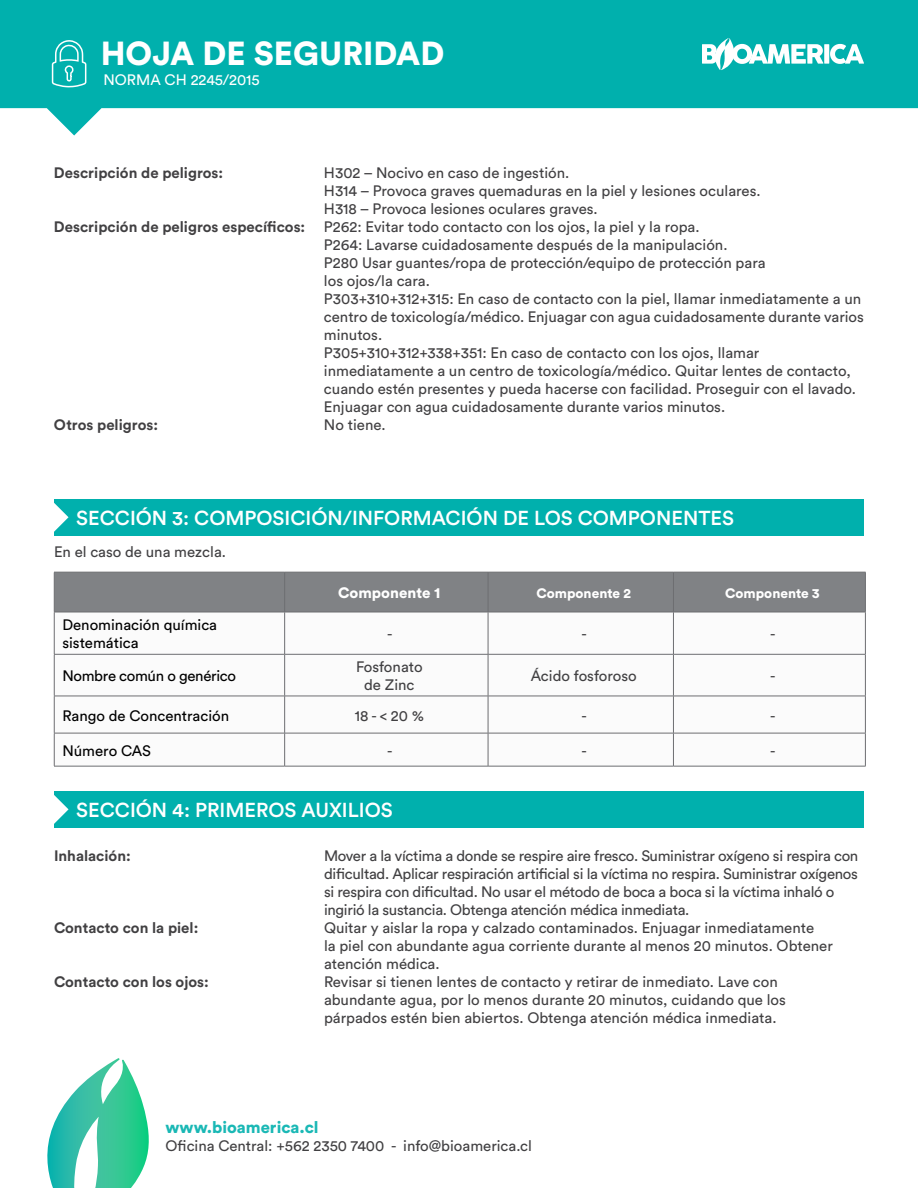
<style>
.page{position:relative;width:918px;height:1188px;background:#fff}
.page>*{position:absolute;margin:0;border:0;box-sizing:border-box;transform-origin:0 0}
.t1{font:900 33px "Circular Std";color:#fff}
.t2{font:500 20.1px "Circular Std";color:#fff}
.t3{font:900 16.5px "Circular Std";color:#1ab8b5}
.t4{font:15px/18px "Circular Std";color:#414042}
.t5{font:15px/18px "Circular Std";letter-spacing:-.02em;color:#414042}
.t6{font:700 15px "Circular Std";color:#414042}
.t7{font:15px/18px "Circular Std";color:#000}
.t8{font:15px "Circular Std";letter-spacing:-.02em;color:#000}
.t9{font:15px "Circular Std";color:#fff}
.t10{font:900 15px "Circular Std";color:#fff}
.t11{font:900 13.65px "Circular Std";color:#fff}
.s1{font-weight:700}
</style>
<div class="page">
<svg style="left:47px;top:1058px;width:102px;height:130px"></svg>
<svg style="left:0;top:0;width:918px;height:136px;fill:#00b0ad"></svg>
<svg style="left:702px;top:38px;width:162px;height:32px"></svg>
<svg style="left:51px;top:39px;width:36px;height:49px;background:#32bfbd"></svg>
<div style="left:54px;top:499px;width:810px;height:37px;background:#00b0ad"></div>
<svg style="left:54px;top:503px;width:15px;height:29px"></svg>
<div style="left:55px;top:573px;width:810px;height:39px;background:#808285"></div>
<svg style="left:55px;top:613px;width:810px;height:153px"></svg>
<hr style="left:54px;top:572px;width:231px;height:1px;background:#6d6e71">
<hr style="left:54px;top:572px;width:1px;height:40px;background:#6d6e71">
<hr style="left:285px;top:572px;width:203px;height:1px;background:#6d6e71">
<hr style="left:284px;top:572px;width:1px;height:40px;background:#6d6e71">
<hr style="left:488px;top:572px;width:185px;height:1px;background:#6d6e71">
<hr style="left:488px;top:572px;width:1px;height:40px;background:#6d6e71">
<hr style="left:673px;top:572px;width:193px;height:1px;background:#6d6e71">
<hr style="left:673px;top:572px;width:1px;height:40px;background:#6d6e71">
<hr style="left:865px;top:572px;width:1px;height:40px;background:#6d6e71">
<hr style="left:54px;top:612px;width:231px;height:1px;background:#6d6e71">
<hr style="left:54px;top:612px;width:1px;height:42px;background:#6d6e71">
<hr style="left:285px;top:612px;width:203px;height:1px;background:#6d6e71">
<hr style="left:284px;top:612px;width:1px;height:42px;background:#6d6e71">
<hr style="left:488px;top:612px;width:185px;height:1px;background:#6d6e71">
<hr style="left:488px;top:612px;width:1px;height:42px;background:#6d6e71">
<hr style="left:673px;top:612px;width:193px;height:1px;background:#6d6e71">
<hr style="left:673px;top:612px;width:1px;height:42px;background:#6d6e71">
<hr style="left:865px;top:612px;width:1px;height:42px;background:#6d6e71">
<hr style="left:54px;top:654px;width:231px;height:1px;background:#6d6e71">
<hr style="left:54px;top:655px;width:1px;height:41px;background:#6d6e71">
<hr style="left:285px;top:654px;width:203px;height:1px;background:#6d6e71">
<hr style="left:284px;top:655px;width:1px;height:41px;background:#6d6e71">
<hr style="left:488px;top:654px;width:185px;height:1px;background:#6d6e71">
<hr style="left:488px;top:655px;width:1px;height:41px;background:#6d6e71">
<hr style="left:673px;top:654px;width:193px;height:1px;background:#6d6e71">
<hr style="left:673px;top:655px;width:1px;height:41px;background:#6d6e71">
<hr style="left:865px;top:655px;width:1px;height:41px;background:#6d6e71">
<hr style="left:54px;top:696px;width:231px;height:1px;background:#6d6e71">
<hr style="left:54px;top:696px;width:1px;height:37px;background:#6d6e71">
<hr style="left:285px;top:696px;width:203px;height:1px;background:#6d6e71">
<hr style="left:284px;top:696px;width:1px;height:37px;background:#6d6e71">
<hr style="left:488px;top:696px;width:185px;height:1px;background:#6d6e71">
<hr style="left:488px;top:696px;width:1px;height:37px;background:#6d6e71">
<hr style="left:673px;top:696px;width:193px;height:1px;background:#6d6e71">
<hr style="left:673px;top:696px;width:1px;height:37px;background:#6d6e71">
<hr style="left:865px;top:696px;width:1px;height:37px;background:#6d6e71">
<hr style="left:54px;top:733px;width:231px;height:1px;background:#6d6e71">
<hr style="left:54px;top:733px;width:1px;height:33px;background:#6d6e71">
<hr style="left:285px;top:733px;width:203px;height:1px;background:#6d6e71">
<hr style="left:284px;top:733px;width:1px;height:33px;background:#6d6e71">
<hr style="left:488px;top:733px;width:185px;height:1px;background:#6d6e71">
<hr style="left:488px;top:733px;width:1px;height:33px;background:#6d6e71">
<hr style="left:673px;top:733px;width:193px;height:1px;background:#6d6e71">
<hr style="left:673px;top:733px;width:1px;height:33px;background:#6d6e71">
<hr style="left:865px;top:733px;width:1px;height:33px;background:#6d6e71">
<hr style="left:54px;top:766px;width:231px;height:1px;background:#6d6e71">
<hr style="left:285px;top:766px;width:203px;height:1px;background:#6d6e71">
<hr style="left:488px;top:766px;width:185px;height:1px;background:#6d6e71">
<hr style="left:673px;top:766px;width:193px;height:1px;background:#6d6e71">
<div style="left:54px;top:791px;width:810px;height:37px;background:#00b0ad"></div>
<svg style="left:54px;top:795px;width:15px;height:29px"></svg>
<h1 class="t1" style="left:101px;top:31px;width:345px">HOJA DE SEGURIDAD</h1>
<p class="t9" style="left:104px;top:70px;width:158px">NORMA CH 2245/2015</p>
<p class="t6" style="left:54px;top:163px;width:171px">Descripción de peligros:</p>
<p class="t4" style="left:324px;top:163px;width:247px">H302 – Nocivo en caso de ingestión.</p>
<p class="t4" style="left:324px;top:181px;width:438px">H314 – Provoca graves quemaduras en la piel y lesiones oculares.</p>
<p class="t4" style="left:324px;top:199px;width:275px">H318 – Provoca lesiones oculares graves.</p>
<p class="t4" style="left:54px;top:217px;width:647px"><span class="s1">Descripción de peligros específicos:</span> P262: Evitar todo contacto con los ojos, la piel y la ropa.</p>
<p class="t4" style="left:324px;top:235px;width:405px">P264: Lavarse cuidadosamente después de la manipulación.</p>
<p class="t4" style="left:324px;top:253px;width:443px">P280 Usar guantes/ropa de protección/equipo de protección para</p>
<p class="t4" style="left:324px;top:271px;width:107px">los ojos/la cara.</p>
<p class="t4" style="left:324px;top:289px;width:539px">P303+310+312+315: En caso de contacto con la piel, llamar inmediatamente a un</p>
<p class="t4" style="left:324px;top:307px;width:542px">centro de toxicología/médico. Enjuagar con agua cuidadosamente durante varios</p>
<p class="t4" style="left:324px;top:325px;width:60px">minutos.</p>
<p class="t4" style="left:324px;top:343px;width:437px">P305+310+312+338+351: En caso de contacto con los ojos, llamar</p>
<p class="t4" style="left:324px;top:361px;width:528px">inmediatamente a un centro de toxicología/médico. Quitar lentes de contacto,</p>
<p class="t4" style="left:324px;top:379px;width:534px">cuando estén presentes y pueda hacerse con facilidad. Proseguir con el lavado.</p>
<p class="t4" style="left:324px;top:397px;width:403px">Enjuagar con agua cuidadosamente durante varios minutos.</p>
<p class="t6" style="left:54px;top:415px;width:106px">Otros peligros:</p>
<p class="t4" style="left:324px;top:415px;width:63px">No tiene.</p>
<h2 class="t2" style="left:76px;top:505px;width:660px">SECCIÓN 3: COMPOSICIÓN/INFORMACIÓN DE LOS COMPONENTES</h2>
<p class="t4" style="left:54px;top:542px;width:174px">En el caso de una mezcla.</p>
<p class="t7" style="left:62px;top:616px;width:156px">Denominación química sistemática</p>
<p class="t10" style="left:338px;top:583px;width:104px">Componente 1</p>
<p class="t11" style="left:537px;top:584px;width:96px">Componente 2</p>
<p class="t11" style="left:725px;top:584px;width:96px">Componente 3</p>
<p class="t4" style="left:387px;top:625px;width:7px">-</p>
<p class="t4" style="left:581px;top:625px;width:7px">-</p>
<p class="t4" style="left:770px;top:625px;width:7px">-</p>
<p class="t8" style="left:62px;top:667px;width:175px">Nombre común o genérico</p>
<p class="t4" style="left:356px;top:658px;width:68px;text-align:center">Fosfonato de Zinc</p>
<p class="t4" style="left:531px;top:667px;width:108px">Ácido fosforoso</p>
<p class="t4" style="left:770px;top:667px;width:7px">-</p>
<p class="t7" style="left:62px;top:706px;width:168px">Rango de Concentración</p>
<p class="t4" style="left:355px;top:706px;width:71px">18 - &lt; 20 %</p>
<p class="t4" style="left:581px;top:706px;width:7px">-</p>
<p class="t4" style="left:770px;top:706px;width:7px">-</p>
<p class="t7" style="left:62px;top:741px;width:90px">Número CAS</p>
<p class="t4" style="left:387px;top:741px;width:7px">-</p>
<p class="t4" style="left:581px;top:741px;width:7px">-</p>
<p class="t4" style="left:770px;top:741px;width:7px">-</p>
<h2 class="t2" style="left:76px;top:797px;width:318px">SECCIÓN 4: PRIMEROS AUXILIOS</h2>
<p class="t6" style="left:54px;top:846px;width:78px">Inhalación:</p>
<p class="t5" style="left:324px;top:847px;width:536px">Mover a la víctima a donde se respire aire fresco. Suministrar oxígeno si respira con dificultad. Aplicar respiración artificial si la víctima no respira. Suministrar oxígenos si respira con dificultad. No usar el método de boca a boca si la víctima inhaló o ingirió la sustancia. Obtenga atención médica inmediata.</p>
<p class="t6" style="left:54px;top:918px;width:146px">Contacto con la piel:</p>
<p class="t4" style="left:324px;top:919px;width:510px">Quitar y aislar la ropa y calzado contaminados. Enjuagar inmediatamente<br>la piel con abundante agua corriente durante al menos 20 minutos. Obtener atención médica.</p>
<p class="t6" style="left:54px;top:972px;width:156px">Contacto con los ojos:</p>
<p class="t4" style="left:324px;top:973px;width:463px">Revisar si tienen lentes de contacto y retirar de inmediato. Lave con abundante agua, por lo menos durante 20 minutos, cuidando que los párpados estén bien abiertos. Obtenga atención médica inmediata.</p>
<p class="t3" style="left:166px;top:1117px;width:155px">www.bioamerica.cl</p>
<p class="t4" style="left:166px;top:1137px;width:368px">Oficina Central: +562 2350 7400 - info@bioamerica.cl</p>
</div>
